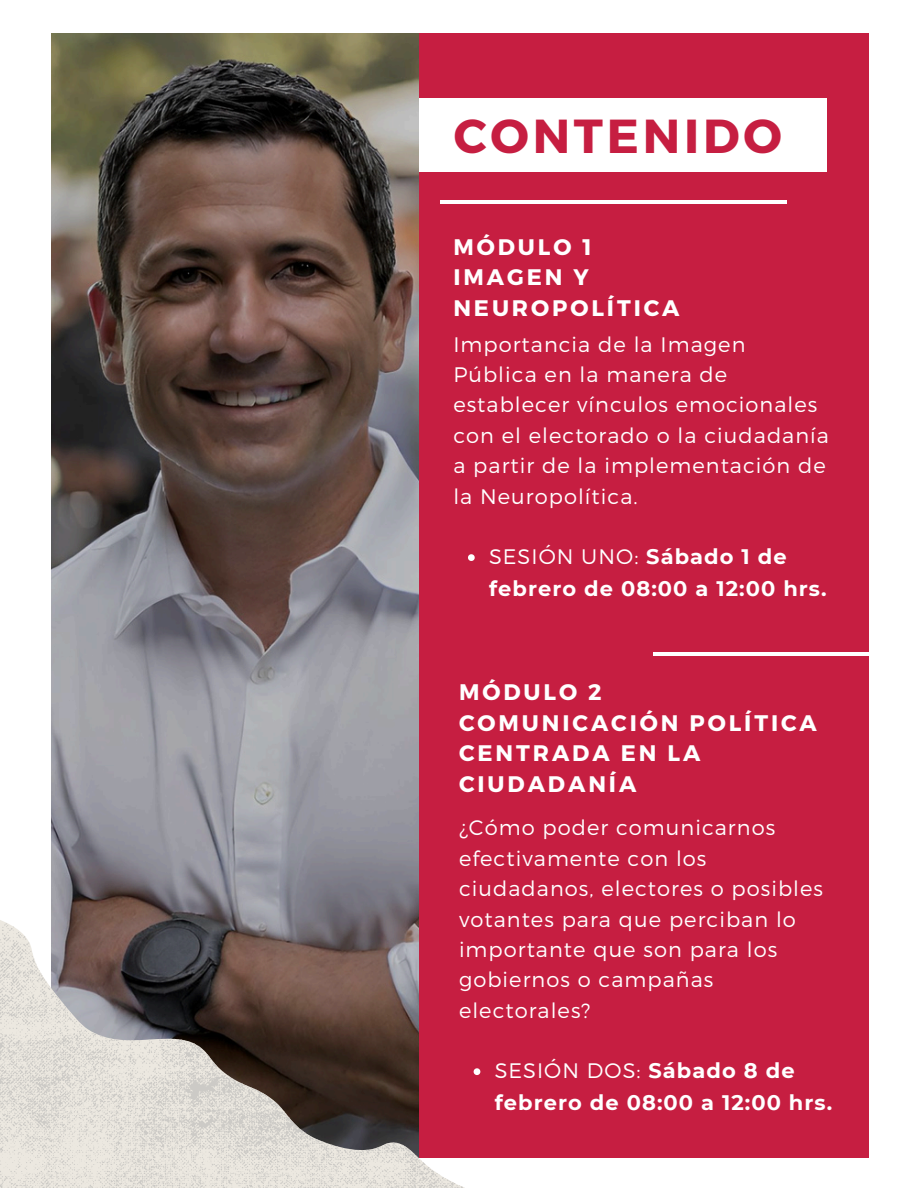
<style>
.page{position:relative;width:918px;height:1188px;background:#fff}
.page>*{position:absolute;margin:0;border:0;box-sizing:border-box;transform-origin:0 0}
.t1{font:700 47.7px "Montserrat";letter-spacing:.08em;color:#c61e41}
.t2{font:700 22.5px/30.3px "Montserrat";letter-spacing:.13em;color:#fff}
.t3{font:300 21px/30.3px "Montserrat";letter-spacing:.05em;color:#fff}
.t4{font:700 21px/31.5px "Montserrat";letter-spacing:.05em;color:#fff}
.s1{font-weight:300}
</style>
<div class="page">
<div style="left:411px;top:33px;width:457px;height:1125px;background:#c61e41"></div>
<hr style="left:440px;top:201px;width:347px;height:3px;background:#fff">
<div style="left:419px;top:99px;width:408px;height:73px;background:#fff"></div>
<svg style="left:468px;top:554px;width:7px;height:7px"></svg>
<svg style="left:474px;top:1068px;width:6px;height:7px"></svg>
<svg style="left:51px;top:33px;width:368px;height:882px"></svg>
<svg style="left:0;top:918px;width:464px;height:270px"></svg>
<hr style="left:654px;top:652px;width:264px;height:4px;background:#fff">
<p class="t1" style="left:454px;top:105px;width:330px">CONTENIDO</p>
<p class="t2" style="left:453px;top:230px;width:228px">MÓDULO 1<br>IMAGEN Y<br>NEUROPOLÍTICA</p>
<p class="t3" style="left:453px;top:328px;width:377px">Importancia de la Imagen<br>Pública en la manera de establecer vínculos emocionales con el electorado o la ciudadanía a partir de la implementación de la Neuropolítica.</p>
<p class="t4" style="left:489px;top:541px;width:339px"><span class="s1">SESIÓN UNO:</span> Sábado 1 de febrero de 08:00 a 12:00 hrs.</p>
<h1 class="t2" style="left:459px;top:676px;width:359px">MÓDULO 2<br>COMUNICACIÓN POLÍTICA<br>CENTRADA EN LA<br>CIUDADANÍA</h1>
<p class="t3" style="left:459px;top:812px;width:366px">¿Cómo poder comunicarnos efectivamente con los ciudadanos, electores o posibles votantes para que perciban lo importante que son para los gobiernos o campañas electorales?</p>
<h2 class="t4" style="left:495px;top:1055px;width:339px"><span class="s1">SESIÓN DOS:</span> Sábado 8 de febrero de 08:00 a 12:00 hrs.</h2>
</div>
